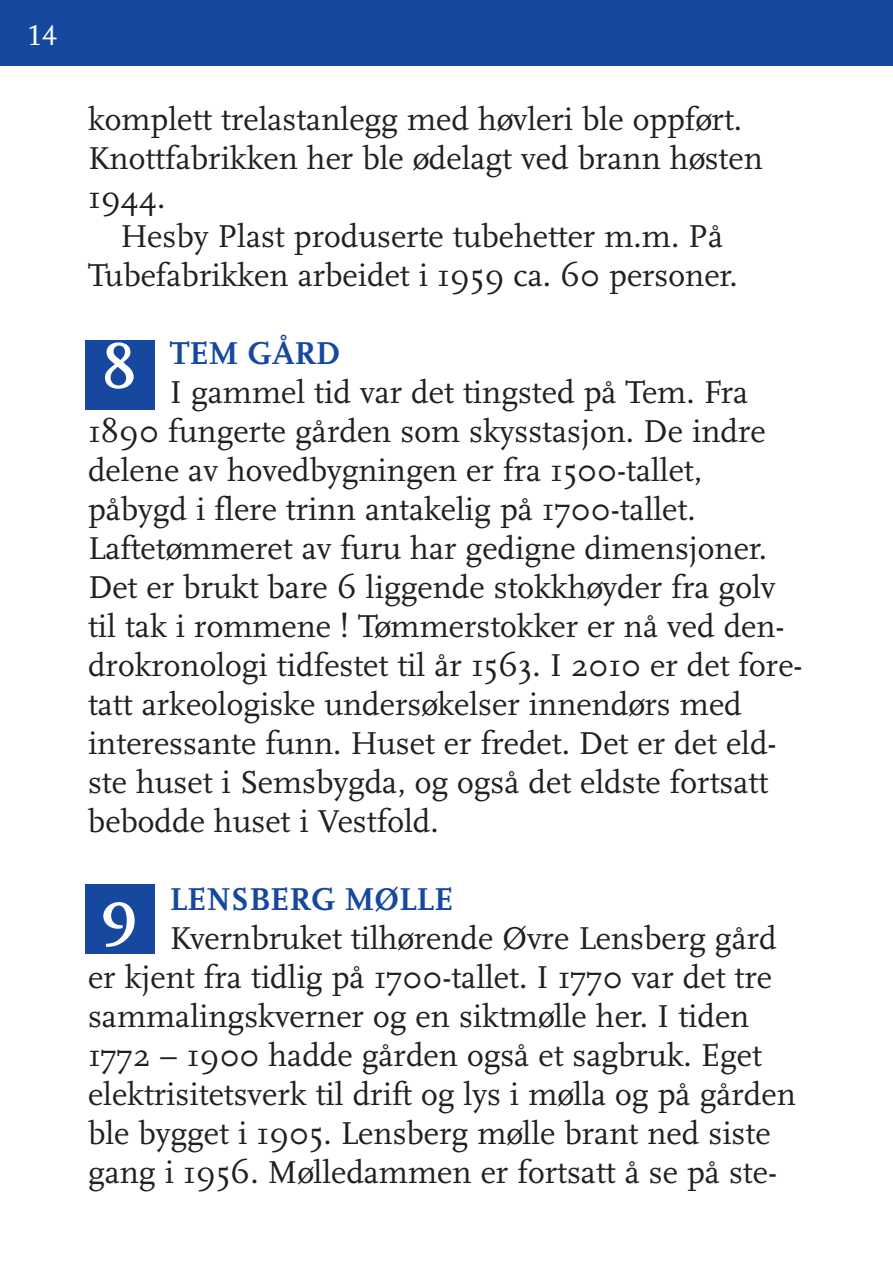
<style>
.page{position:relative;width:893px;height:1263px;background:#fff}
.page>*{position:absolute;margin:0;border:0;box-sizing:border-box;transform-origin:0 0}
.t1{font:700 61.5px "Scala";color:#fff}
.t2{font:33px/39px "Scala";color:#231f20}
.t3{font:700 33px "Scala";color:#15489e}
.t4{font:30px "Scala Caps";color:#fff}
</style>
<div class="page">
<div style="left:0;top:0;width:893px;height:65px;background:#15489e"></div>
<div style="left:85px;top:884px;width:70px;height:69px;background:#15489e"></div>
<div style="left:85px;top:340px;width:70px;height:70px;background:#15489e"></div>
<p class="t4" style="left:27px;top:17px;width:31px">14</p>
<p class="t2" style="left:88px;top:99px;width:676px">komplett trelastanlegg med høvleri ble oppført.<br>Knottfabrikken her ble ødelagt ved brann høsten<br>1944.</p>
<p class="t2" style="left:88px;top:216px;width:651px;text-align:center">Hesby Plast produserte tubehetter m.m. På<br>Tubefabrikken arbeidet i 1959 ca. 60 personer.</p>
<p class="t3" style="left:170px;top:333px;width:172px">TEM GÅRD</p>
<p class="t2" style="left:88px;top:372px;width:716px;text-indent:82px">I gammel tid var det tingsted på Tem. Fra 1890 fungerte gården som skysstasjon. De indre delene av hovedbygningen er fra 1500-tallet, påbygd i flere trinn antakelig på 1700-tallet.<br>Laftetømmeret av furu har gedigne dimensjoner.<br>Det er brukt bare 6 liggende stokkhøyder fra golv til tak i rommene ! Tømmerstokker er nå ved den&shy;drokronologi tidfestet til år 1563. I 2010 er det fore&shy;tatt arkeologiske undersøkelser innendørs med interessante funn. Huset er fredet. Det er det eld&shy;ste huset i Semsbygda, og også det eldste fortsatt bebodde huset i Vestfold.</p>
<h1 class="t1" style="left:102px;top:331px;width:35px">8</h1>
<p class="t3" style="left:170px;top:879px;width:285px">LENSBERG MØLLE</p>
<p class="t2" style="left:88px;top:918px;width:709px;text-indent:82px">Kvernbruket tilhørende Øvre Lensberg gård er kjent fra tidlig på 1700-tallet. I 1770 var det tre sammalingskverner og en siktmølle her. I tiden 1772 – 1900 hadde gården også et sagbruk. Eget elektrisitetsverk til drift og lys i mølla og på gården ble bygget i 1905. Lensberg mølle brant ned siste gang i 1956. Mølledammen er fortsatt å se på ste-</p>
<h1 class="t1" style="left:100px;top:874px;width:39px">9</h1>
</div>
